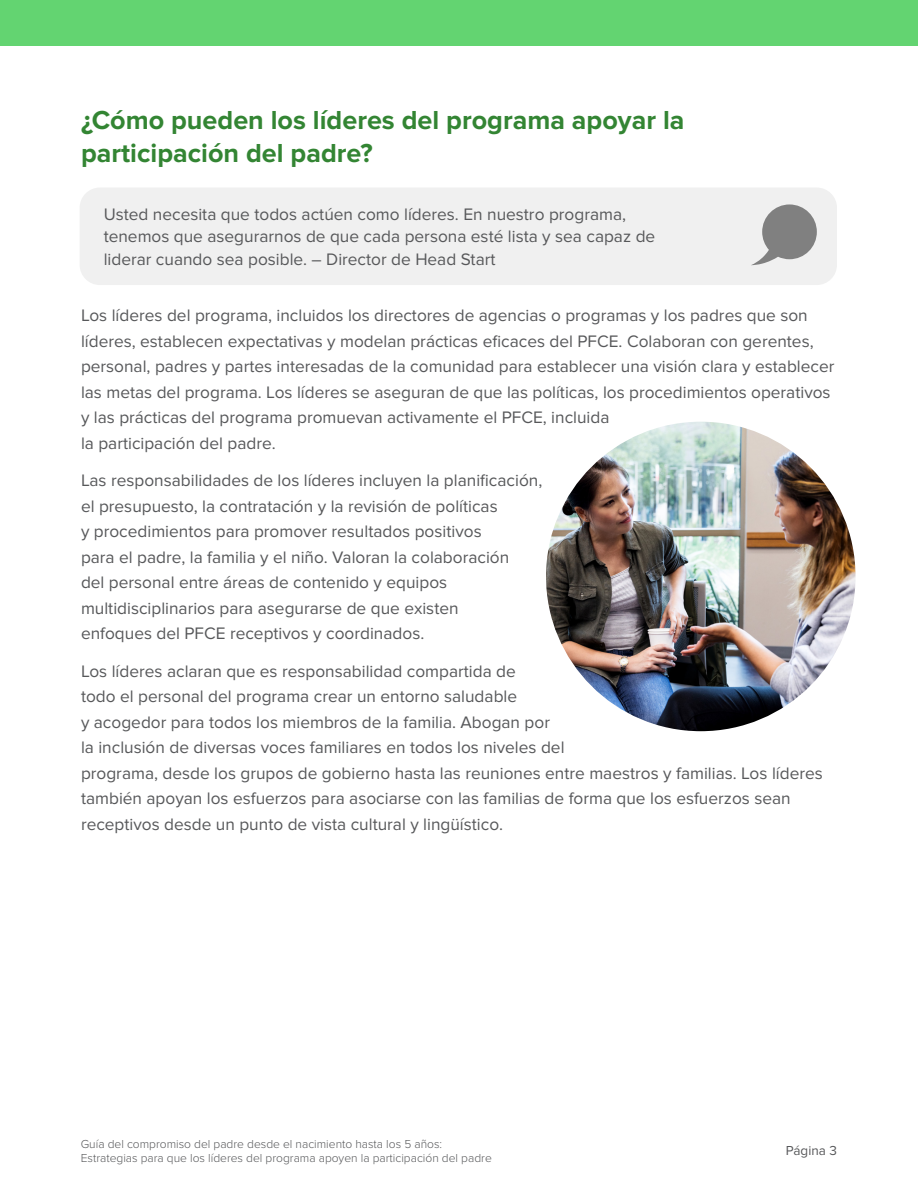
<style>
.page{position:relative;width:918px;height:1188px;background:#fff}
.page>*{position:absolute;margin:0;border:0;box-sizing:border-box;transform-origin:0 0}
.t1{font:700 27px/32.4px "Proxima Nova";color:#338533}
.t2{font:17.25px/25.5px "Proxima Nova";color:#57585a}
.t3{font:13.5px "Proxima Nova";color:#57585a}
.t4{font:300 12px/14.4px "Proxima Nova";color:#57585a}
</style>
<div class="page">
<div style="left:0;top:0;width:918px;height:45px;background:#63d471"></div>
<img style="left:546px;top:422px;width:310px;height:309px;border-radius:155px">
<div style="left:80px;top:188px;width:757px;height:97px;background:#f0f0f0;border-radius:20px"></div>
<svg style="left:751px;top:204px;width:66px;height:61px"></svg>
<h2 class="t1" style="left:81px;top:105px;width:605px">¿Cómo pueden los líderes del programa apoyar la participación del padre?</h2>
<p class="t2" style="left:104px;top:203px;width:553px;line-height:22.5px">Usted necesita que todos actúen como líderes. En nuestro programa, tenemos que asegurarnos de que cada persona esté lista y sea capaz de liderar cuando sea posible. – Director de Head Start</p>
<p class="t2" style="left:81px;top:303px;width:755px">Los líderes del programa, incluidos los directores de agencias o programas y los padres que son líderes, establecen expectativas y modelan prácticas eficaces del PFCE. Colaboran con gerentes, personal, padres y partes interesadas de la comunidad para establecer una visión clara y establecer las metas del programa. Los líderes se aseguran de que las políticas, los procedimientos operativos y las prácticas del programa promuevan activamente el PFCE, incluida<br>la participación del padre.</p>
<p class="t2" style="left:81px;top:468px;width:463px">Las responsabilidades de los líderes incluyen la planificación, el presupuesto, la contratación y la revisión de políticas<br>y procedimientos para promover resultados positivos<br>para el padre, la familia y el niño. Valoran la colaboración<br>del personal entre áreas de contenido y equipos multidisciplinarios para asegurarse de que existen<br>enfoques del PFCE receptivos y coordinados.</p>
<p class="t2" style="left:81px;top:658px;width:743px">Los líderes aclaran que es responsabilidad compartida de<br>todo el personal del programa crear un entorno saludable<br>y acogedor para todos los miembros de la familia. Abogan por<br>la inclusión de diversas voces familiares en todos los niveles del<br>programa, desde los grupos de gobierno hasta las reuniones entre maestros y familias. Los líderes también apoyan los esfuerzos para asociarse con las familias de forma que los esfuerzos sean receptivos desde un punto de vista cultural y lingüístico.</p>
<p class="t4" style="left:81px;top:1137px;width:413px">Guía del compromiso del padre desde el nacimiento hasta los 5 años:<br>Estrategias para que los líderes del programa apoyen la participación del padre</p>
<p class="t3" style="left:786px;top:1143px;width:53px">Página 3</p>
</div>
